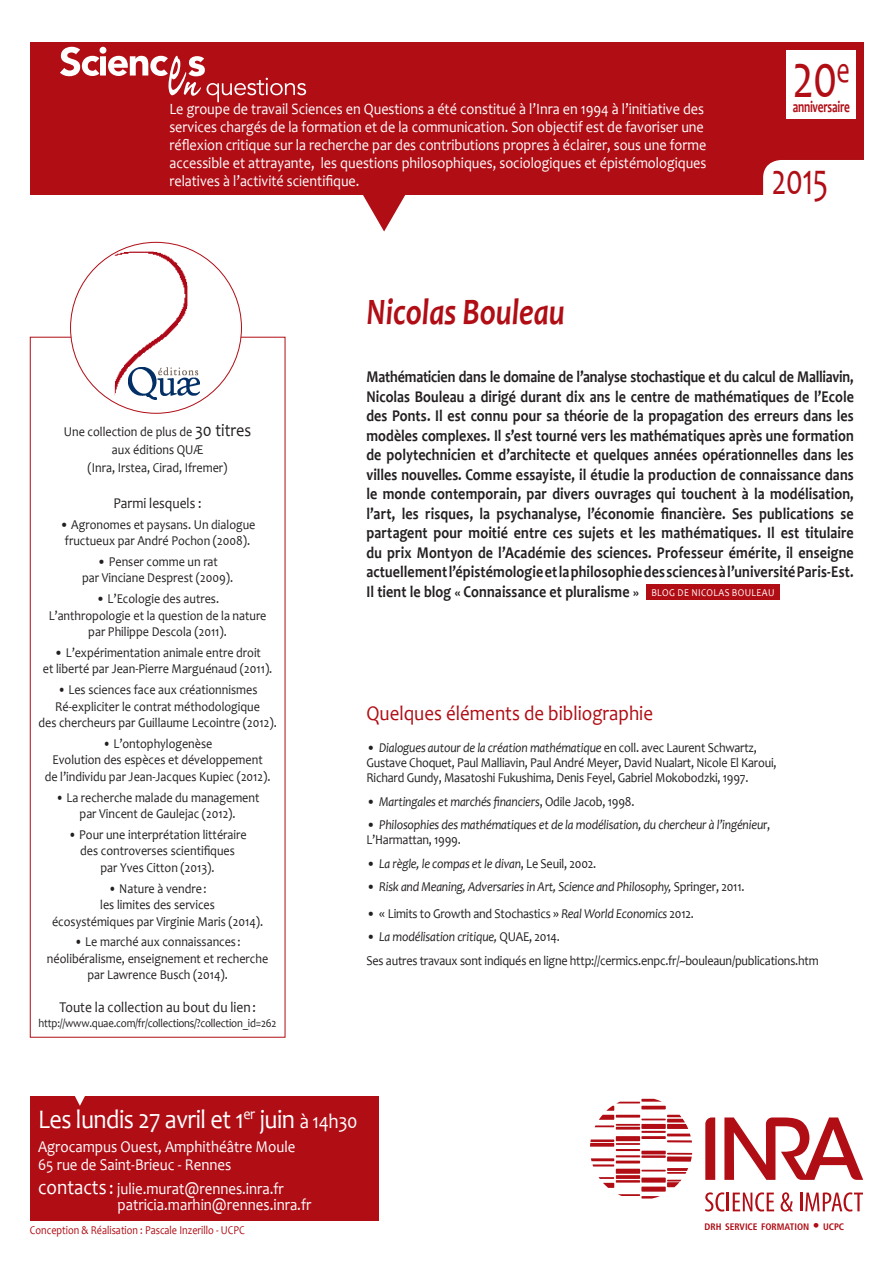
<style>
.page{position:relative;width:893px;height:1263px;background:#fff}
.page>*{position:absolute;margin:0;border:0;box-sizing:border-box;transform-origin:0 0}
.t1{font:64.5px "Candara";color:#b00d15;scale:.7 1}
.t2{font:45px "Candara";color:#b00d15;scale:.7 1}
.t3{font:italic 700 37.5px "Candara";color:#b00d15;scale:.8 1}
.t4{font:27px "Candara";letter-spacing:-.02em;color:#fff;scale:.9 1}
.t5{font:21px "Candara";color:#b00d15;scale:.9 1}
.t6{font:700 16.5px/19.5px "Candara";letter-spacing:.01em;color:#231f20;text-align:justify;scale:.85 1}
.t7{font:16.5px/18px "Candara";color:#fff;scale:.9 1}
.t8{font:700 16.05px "Candara";letter-spacing:-.02em;color:#b00d15;scale:.7 1}
.t9{font:15.75px/18px "Candara";color:#fff;scale:.9 1}
.t10{font:15px "Candara";color:#231f20;scale:.9 1}
.t11{font:13.5px/16.5px "Candara";color:#231f20;text-align:center}
.t12{font:13.5px/16.5px "Candara";color:#231f20;text-align:center;scale:.9 1}
.t13{font:italic 13.5px/15px "Candara";letter-spacing:-.015em;color:#231f20;scale:.9 1}
.t14{font:12px "Candara";letter-spacing:-.02em;color:#231f20;scale:.9 1}
.t15{font:12px "Candara";color:#b00d15;scale:.85 1}
.t16{font:10.5px "Candara";letter-spacing:.04em;color:#fff;scale:.9 1}
.t17{font:700 condensed 9.45px "Frutiger";color:#b00d15}
.s1{font-size:18px}
.s2{font-size:15px}
.s3{font-style:italic}
.s4{font-style:normal}
.s5{font-size:21px}
.s6{font-size:19.5px}
.s7{font-size:13.5px}
</style>
<div class="page">
<div style="left:30px;top:43px;width:833px;height:152px;background:#b00d15"></div>
<div style="left:763px;top:160px;width:100px;height:35px;background:#fff"></div>
<svg style="left:363px;top:195px;width:43px;height:36px"></svg>
<svg style="left:60px;top:47px;width:246px;height:55px"></svg>
<img style="left:115px;top:252px;width:72px;height:142px">
<img style="left:128px;top:367px;width:72px;height:33px">
<div style="left:30px;top:1096px;width:348px;height:124px;background:#b00d15"></div>
<svg style="left:75px;top:1096px;width:10px;height:10px"></svg>
<svg style="left:705px;top:1117px;width:158px;height:63px"></svg>
<svg style="left:591px;top:1158px;width:23px;height:8px"></svg>
<svg style="left:599px;top:1177px;width:15px;height:11px"></svg>
<hr style="left:641px;top:1155px;width:25px;height:3px;background:#b00d15">
<hr style="left:641px;top:1151px;width:25px;height:3px;background:#b00d15">
<div style="left:641px;top:1177px;width:25px;height:5px;background:#b00d15"></div>
<div style="left:641px;top:1186px;width:25px;height:5px;background:#b00d15"></div>
<svg style="left:667px;top:1153px;width:25px;height:9px"></svg>
<svg style="left:641px;top:1168px;width:47px;height:6px"></svg>
<svg style="left:667px;top:1180px;width:14px;height:7px"></svg>
<svg style="left:618px;top:1194px;width:42px;height:4px"></svg>
<svg style="left:616px;top:1175px;width:24px;height:4px"></svg>
<hr style="left:616px;top:1180px;width:24px;height:2px;background:#b00d15">
<svg style="left:590px;top:1099px;width:102px;height:48px"></svg>
<hr style="left:616px;top:1124px;width:24px;height:2px;background:#b00d15">
<div style="left:616px;top:1136px;width:24px;height:5px;background:#b00d15"></div>
<hr style="left:616px;top:1143px;width:24px;height:2px;background:#b00d15">
<hr style="left:616px;top:1127px;width:24px;height:2px;background:#b00d15">
<hr style="left:616px;top:1160px;width:24px;height:3px;background:#b00d15">
<div style="left:616px;top:1169px;width:24px;height:5px;background:#b00d15"></div>
<hr style="left:616px;top:1149px;width:24px;height:2px;background:#b00d15">
<hr style="left:616px;top:1155px;width:24px;height:2px;background:#b00d15">
<svg style="left:705px;top:1192px;width:69px;height:19px"></svg>
<svg style="left:781px;top:1192px;width:12px;height:19px"></svg>
<svg style="left:800px;top:1192px;width:63px;height:19px"></svg>
<div style="left:787px;top:50px;width:69px;height:69px;background:#fff"></div>
<div style="left:646px;top:584px;width:133px;height:16px;background:#b00d15"></div>
<p class="t9" style="left:169px;top:99px;width:598px">Le groupe de travail Sciences en Questions a été constitué à l’Inra en 1994 à l’initiative des services chargés de la formation et de la communication. Son objectif est de favoriser une réflexion critique sur la recherche par des contributions propres à éclairer, sous une forme accessible et attrayante, les questions philosophiques, sociologiques et épistémologiques relatives à l’activité scientifique.</p>
<h3 class="t3" style="left:366px;top:288px;width:249px">Nicolas Bouleau</h3>
<h1 class="t1" style="left:793px;top:36px;width:83px">20<sup>e</sup></h1>
<p class="t8" style="left:793px;top:96px;width:83px">anniversaire</p>
<h2 class="t2" style="left:772px;top:152px;width:82px">2015</h2>
<p class="t12" style="left:64px;top:422px;width:210px;line-height:18px">Une collection de plus de <span class="s1">30 titres </span>aux éditions QUÆ<br>(Inra, Irstea, Cirad, Ifremer)</p>
<p class="t10" style="left:113px;top:493px;width:100px">Parmi lesquels :</p>
<p class="t11" style="left:60px;top:516px;width:197px">• Agronomes et paysans. Un dialogue fructueux par André Pochon (2008).</p>
<p class="t11" style="left:82px;top:553px;width:152px">• Penser comme un rat<br>par Vinciane Desprest (2009).</p>
<p class="t11" style="left:49px;top:590px;width:219px">• L’Ecologie des autres.<br>L’anthropologie et la question de la nature par Philippe Descola (2011).</p>
<p class="t11" style="left:43px;top:644px;width:231px">• L’expérimentation animale entre droit<br>et liberté par Jean-Pierre Marguénaud (2011).</p>
<p class="t12" style="left:38px;top:681px;width:266px">• Les sciences face aux créationnismes<br>Ré-expliciter le contrat méthodologique<br>des chercheurs par Guillaume Lecointre (2012).</p>
<p class="t12" style="left:45px;top:735px;width:252px">• L’ontophylogenèse<br>Evolution des espèces et développement de l’individu par Jean-Jacques Kupiec (2012).</p>
<p class="t12" style="left:56px;top:789px;width:228px">• La recherche malade du management par Vincent de Gaulejac (2012).</p>
<p class="t12" style="left:69px;top:826px;width:199px">• Pour une interprétation littéraire des controverses scientifiques<br>par Yves Citton (2013).</p>
<p class="t12" style="left:52px;top:880px;width:236px">• Nature à vendre:<br>les limites des services<br>écosystémiques par Virginie Maris (2014).</p>
<p class="t12" style="left:47px;top:933px;width:247px">• Le marché aux connaissances : néolibéralisme, enseignement et recherche par Lawrence Busch (2014).</p>
<p class="t10" style="left:59px;top:998px;width:220px">Toute la collection au bout du lien:</p>
<p class="t14" style="left:39px;top:1016px;width:266px">http://www.quae.com/fr/collections/?collection_id=262</p>
<p class="t6" style="left:366px;top:367px;width:575px">Mathématicien dans le domaine de l’analyse stochastique et du calcul de Malliavin, Nicolas Bouleau a dirigé durant dix ans le centre de mathématiques de l’Ecole des Ponts. Il est connu pour sa théorie de la propagation des erreurs dans les modèles complexes. Il s’est tourné vers les mathématiques après une formation de polytechnicien et d’architecte et quelques années opérationnelles dans les villes nouvelles. Comme essayiste, il étudie la production de connaissance dans le monde contemporain, par divers ouvrages qui touchent à la modélisation, l’art, les risques, la psychanalyse, l’économie financière. Ses publications se partagent pour moitié entre ces sujets et les mathématiques. Il est titulaire du prix Montyon de l’Académie des sciences. Professeur émérite, il enseigne actuellement l’épistémologie et la philosophie des sciences à l’université Paris-Est.<br>Il tient le blog <span class="s2">«</span> Connaissance et pluralisme <span class="s2">»</span></p>
<p class="t16" style="left:651px;top:586px;width:14px">Blog</p>
<p class="t16" style="left:677px;top:586px;width:30px">de Nicola</p>
<p class="t16" style="left:725px;top:586px;width:23px">s Bouleau</p>
<p class="t5" style="left:366px;top:700px;width:320px">Quelques éléments de bibliographie</p>
<p class="t11" style="left:366px;top:740px;width:412px;line-height:15px;text-align:left">• <span class="s3">Dialogues autour de la création mathématique</span> en coll. avec Laurent Schwartz,<br>Gustave Choquet, Paul Malliavin, Paul André Meyer, David Nualart, Nicole El Karoui,<br>Richard Gundy, Masatoshi Fukushima, Denis Feyel, Gabriel Mokobodzki, 1997.</p>
<p class="t13" style="left:366px;top:794px;width:299px"><span class="s4">•</span> Martingales et marchés financiers<span class="s4">, Odile Jacob, 1998.</span></p>
<p class="t13" style="left:366px;top:817px;width:450px"><span class="s4">•</span> Philosophies des mathématiques et de la modélisation, du chercheur à l’ingénieu<span class="s4">r,<br>L’Harmattan, 1999.</span></p>
<p class="t13" style="left:366px;top:856px;width:257px"><span class="s4">•</span> La règle, le compas et le divan<span class="s4">, Le Seuil, 2002.</span></p>
<p class="t13" style="left:366px;top:879px;width:421px"><span class="s4">•</span> Risk and Meaning, Adversaries in Art, Science and Philosophy, <span class="s4">Springer, 2011.</span></p>
<p class="t11" style="left:366px;top:905px;width:329px">• <span class="s2">«</span> Limits to Growth and Stochastics <span class="s2">»</span> <span class="s3">Real World Economics</span> 2012.</p>
<p class="t11" style="left:366px;top:925px;width:454px;line-height:23.5px;text-align:left">• <span class="s3">La modélisation critique,</span> QUAE, 2014.<br>Ses autres travaux sont indiqués en ligne http://cermics.enpc.fr/~bouleaun/publications.htm</p>
<h3 class="t4" style="left:38px;top:1102px;width:356px">Les lundis 27 avril et 1<sup>er</sup> juin <span class="s5">à 14h30</span></h3>
<p class="t7" style="left:38px;top:1137px;width:288px">Agrocampus Ouest, Amphithéâtre Moule<br>65 rue de Saint-Brieuc - Rennes</p>
<p class="t7" style="left:118px;top:1180px;width:217px;line-height:16.5px;text-indent:-80px"><span class="s5">contacts</span> <span class="s6">:</span> julie.murat@rennes.inra.fr patricia.marhin@rennes.inra.fr</p>
<p class="t15" style="left:30px;top:1222px;width:254px">Conception &amp; Réalisation : Pascale Inzerillo - UCPC</p>
<p class="t17" style="left:705px;top:1221px;width:141px">DRH SERVICE FORMATION <span class="s7">•</span> UCPC</p>
</div>
